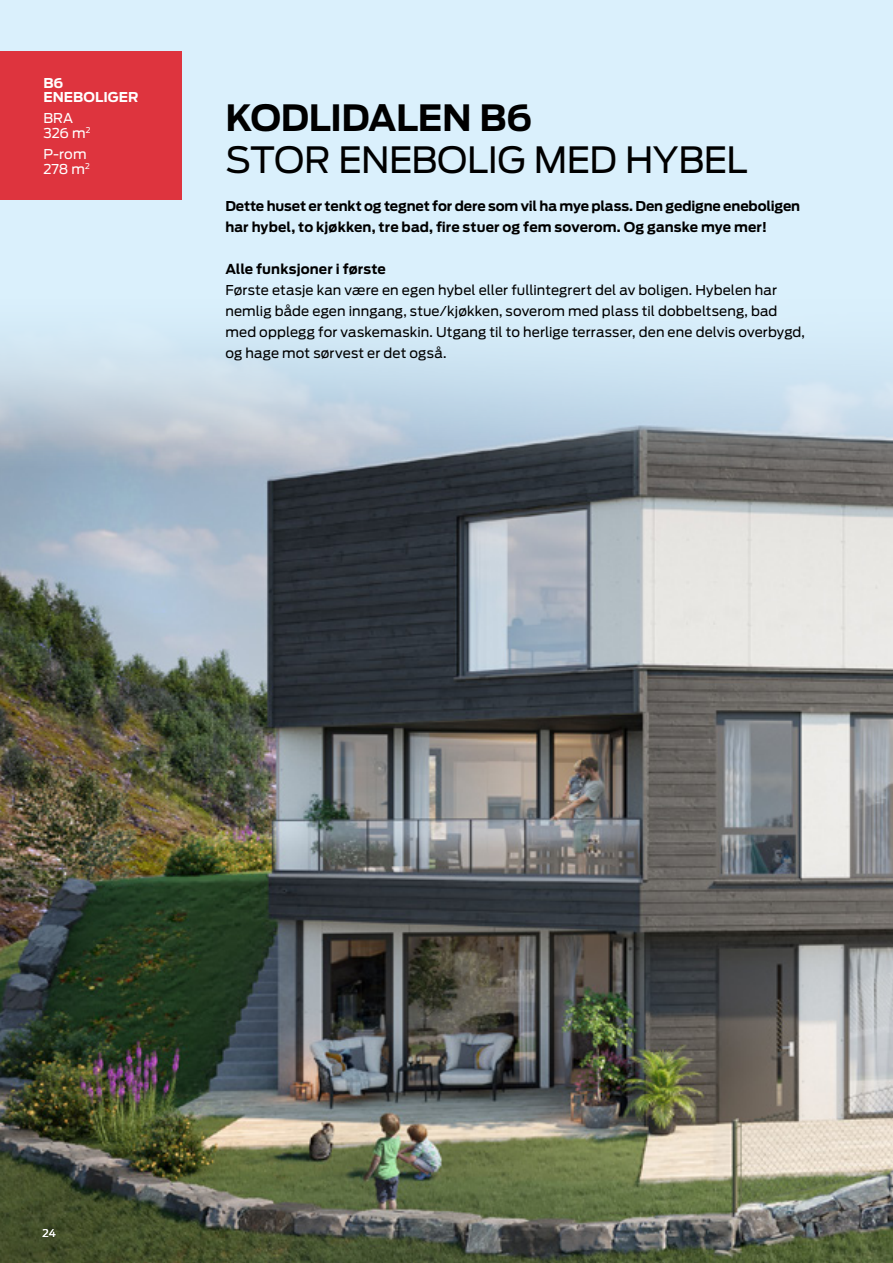
<style>
.page{position:relative;width:893px;height:1263px;background:#daf0fc}
.page>*{position:absolute;margin:0;border:0;box-sizing:border-box;transform-origin:0 0}
.t1{font:36px "Ford Antenna";letter-spacing:-.02em;color:#000}
.t2{font:700 36px "Ford Antenna";letter-spacing:-.015em;color:#000}
.t3{font:13.5px/21px "Ford Antenna";letter-spacing:.01em;color:#000}
.t4{font:700 13.5px/21px "Ford Antenna";letter-spacing:-.005em;color:#000}
.t5{font:13.5px/15px "Ford Antenna";letter-spacing:.005em;color:#fff}
.t6{font:700 13.5px/13.5px "Ford Antenna";letter-spacing:.005em;color:#fff}
.t7{font:10.5px "Ford Antenna";color:#fff}
</style>
<div class="page">
<img style="left:0;top:342px;width:893px;height:921px">
<div style="left:0;top:51px;width:181px;height:149px;background:#de343e"></div>
<p class="t6" style="left:43px;top:75px;width:97px">B6<br>ENEBOLIGER</p>
<p class="t5" style="left:43px;top:109px;width:49px">BRA<br>326 m<sup>2</sup></p>
<p class="t5" style="left:43px;top:145px;width:48px">P-rom<br>278 m<sup>2</sup></p>
<h1 class="t2" style="left:225px;top:85px;width:309px">KODLIDALEN B6</h1>
<h1 class="t1" style="left:225px;top:129px;width:524px">STOR ENEBOLIG MED HYBEL</h1>
<p class="t4" style="left:225px;top:194px;width:576px">Dette huset er tenkt og tegnet for dere som vil ha mye plass. Den gedigne eneboligen har hybel, to kjøkken, tre bad, fire stuer og fem soverom. Og ganske mye mer!</p>
<p class="t4" style="left:225px;top:257px;width:162px">Alle funksjoner i første</p>
<p class="t3" style="left:225px;top:278px;width:581px">Første etasje kan være en egen hybel eller fullintegrert del av boligen. Hybelen har nemlig både egen inngang, stue/kjøkken, soverom med plass til dobbeltseng, bad med opplegg for vaskemaskin. Utgang til to herlige terrasser, den ene delvis overbygd, og hage mot sørvest er det også.</p>
<p class="t7" style="left:43px;top:1224px;width:15px">24</p>
</div>
